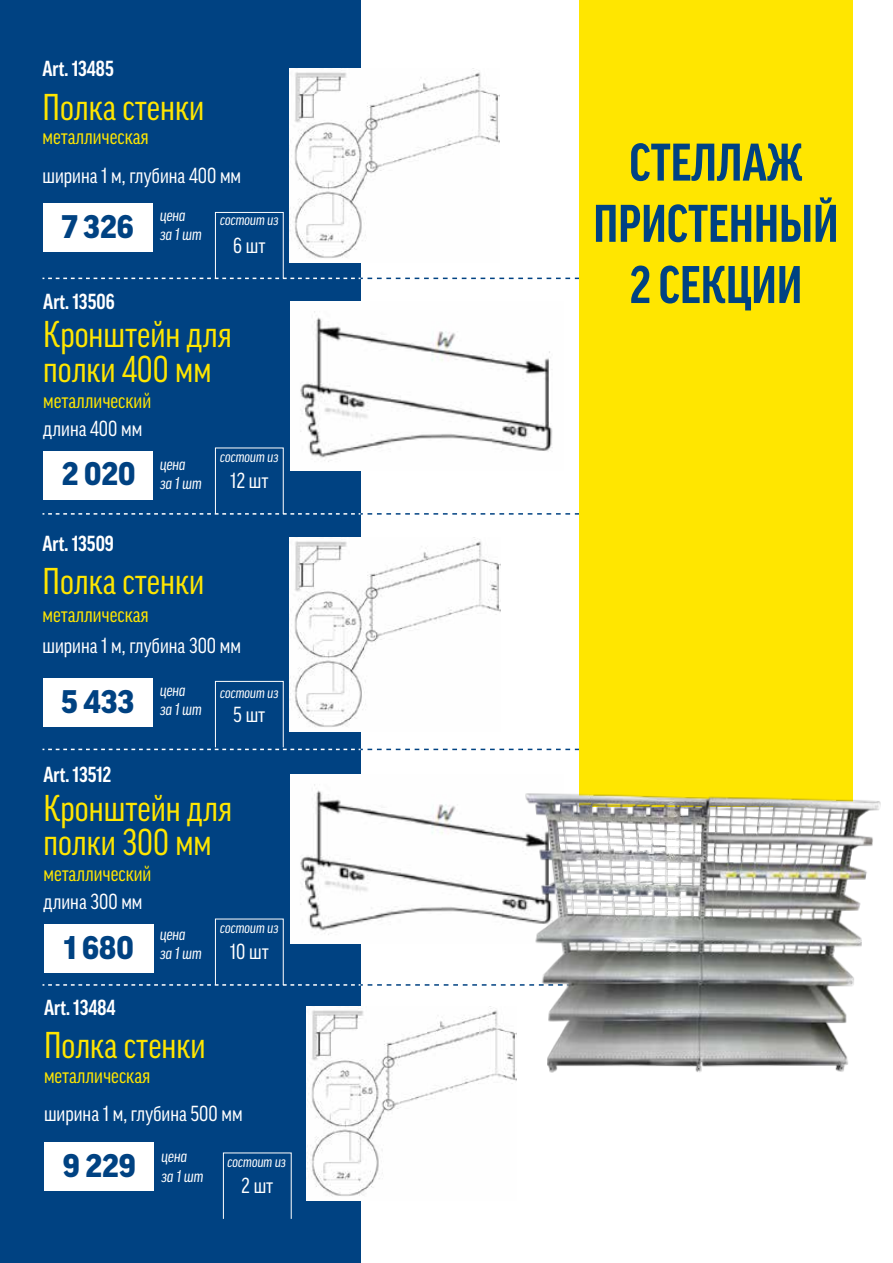
<style>
.page{position:relative;width:893px;height:1263px;background:#fff}
.page>*{position:absolute;margin:0;border:0;box-sizing:border-box;transform-origin:0 0}
.t1{font:700 condensed 51px/61.2px "Good Pro";color:#004282;text-align:center}
.t2{font:condensed 36px/34.2px "Good Pro";color:#ffe600}
.t3{font:900 31.5px "Good Pro";color:#004282}
.t4{font:condensed 21px "Good Pro";color:#fff}
.t5{font:condensed 21px "Good Pro";color:#ffe600}
.t6{font:700 condensed 21px "Good Pro";color:#fff}
.t7{font:italic condensed 16.5px/19.8px "Good Pro";color:#fff}
.t8{font:italic condensed 15px "Good Pro";color:#fff}
</style>
<div class="page">
<div style="left:0;top:0;width:360px;height:1263px;background:#004282"></div>
<svg style="left:43px;top:278px;width:536px;height:1px"></svg>
<svg style="left:43px;top:513px;width:536px;height:2px"></svg>
<svg style="left:43px;top:749px;width:536px;height:1px"></svg>
<svg style="left:43px;top:984px;width:473px;height:2px"></svg>
<div style="left:215px;top:212px;width:69px;height:67px;border:1px solid #fff"></div>
<div style="left:215px;top:448px;width:69px;height:66px;border:1px solid #fff"></div>
<div style="left:215px;top:919px;width:69px;height:66px;border:1px solid #fff"></div>
<div style="left:215px;top:681px;width:69px;height:67px;border:1px solid #fff"></div>
<div style="left:43px;top:204px;width:110px;height:48px;background:#fff"></div>
<img style="left:290px;top:68px;width:210px;height:194px">
<div style="left:43px;top:451px;width:110px;height:48px;background:#fff"></div>
<img style="left:291px;top:301px;width:262px;height:170px">
<div style="left:43px;top:678px;width:110px;height:49px;background:#fff"></div>
<img style="left:290px;top:537px;width:210px;height:195px">
<div style="left:44px;top:924px;width:110px;height:49px;background:#fff"></div>
<img style="left:291px;top:774px;width:227px;height:170px">
<div style="left:579px;top:0;width:274px;height:806px;background:#ffe600"></div>
<img style="left:518px;top:793px;width:363px;height:280px">
<div style="left:44px;top:1142px;width:110px;height:48px;background:#fff"></div>
<img style="left:306px;top:1006px;width:210px;height:195px">
<p class="t6" style="left:43px;top:57px;width:73px">Art. 13485</p>
<h2 class="t2" style="left:43px;top:90px;width:163px">Полка стенки</h2>
<p class="t5" style="left:43px;top:125px;width:108px">металлическая</p>
<p class="t4" style="left:43px;top:163px;width:200px">ширина 1 м, глубина 400 мм</p>
<h3 class="t3" style="left:62px;top:209px;width:73px">7 326</h3>
<h3 class="t3" style="left:63px;top:224px;width:71px">1 680</h3>
<p class="t6" style="left:43px;top:289px;width:73px">Art. 13506</p>
<p class="t7" style="left:160px;top:205px;width:43px">цена<br>за 1 шт</p>
<p class="t8" style="left:220px;top:212px;width:60px">состоит из</p>
<p class="t4" style="left:233px;top:233px;width:34px">6 шт</p>
<h2 class="t2" style="left:43px;top:318px;width:190px">Кронштейн для полки 400 мм</h2>
<p class="t4" style="left:43px;top:417px;width:101px">длина 400 мм</p>
<p class="t5" style="left:43px;top:389px;width:109px">металлический</p>
<h3 class="t3" style="left:62px;top:456px;width:75px">2 020</h3>
<p class="t7" style="left:160px;top:454px;width:43px">цена<br>за 1 шт</p>
<p class="t8" style="left:220px;top:448px;width:60px">состоит из</p>
<p class="t4" style="left:230px;top:469px;width:40px">12 шт</p>
<p class="t6" style="left:43px;top:532px;width:73px">Art. 13509</p>
<h2 class="t2" style="left:43px;top:564px;width:163px">Полка стенки</h2>
<p class="t5" style="left:43px;top:602px;width:108px">металлическая</p>
<p class="t4" style="left:43px;top:633px;width:200px">ширина 1 м, глубина 300 мм</p>
<h3 class="t3" style="left:61px;top:684px;width:75px">5 433</h3>
<p class="t6" style="left:44px;top:763px;width:69px">Art. 13512</p>
<p class="t7" style="left:160px;top:680px;width:43px">цена<br>за 1 шт</p>
<p class="t8" style="left:220px;top:684px;width:60px">состоит из</p>
<p class="t4" style="left:233px;top:702px;width:34px">5 шт</p>
<h2 class="t2" style="left:44px;top:791px;width:190px">Кронштейн для полки 300 мм</h2>
<p class="t4" style="left:44px;top:890px;width:101px">длина 300 мм</p>
<p class="t5" style="left:44px;top:862px;width:109px">металлический</p>
<h3 class="t3" style="left:64px;top:929px;width:71px">1 680</h3>
<p class="t6" style="left:44px;top:995px;width:73px">Art. 13484</p>
<p class="t7" style="left:160px;top:924px;width:43px">цена<br>за 1 шт</p>
<h2 class="t2" style="left:44px;top:1028px;width:163px">Полка стенки</h2>
<p class="t5" style="left:44px;top:1063px;width:108px">металлическая</p>
<p class="t8" style="left:220px;top:919px;width:60px">состоит из</p>
<p class="t4" style="left:230px;top:940px;width:40px">10 шт</p>
<p class="t4" style="left:44px;top:1102px;width:200px">ширина 1 м, глубина 500 мм</p>
<p class="t7" style="left:162px;top:1146px;width:43px">цена<br>за 1 шт</p>
<p class="t8" style="left:228px;top:1153px;width:60px">состоит из</p>
<h3 class="t3" style="left:63px;top:1148px;width:75px">9 229</h3>
<h3 class="t3" style="left:64px;top:1163px;width:71px">1 680</h3>
<p class="t4" style="left:241px;top:1174px;width:34px">2 шт</p>
<h1 class="t1" style="left:593px;top:132px;width:247px">СТЕЛЛАЖ<br>ПРИСТЕННЫЙ<br>2 СЕКЦИИ</h1>
</div>
